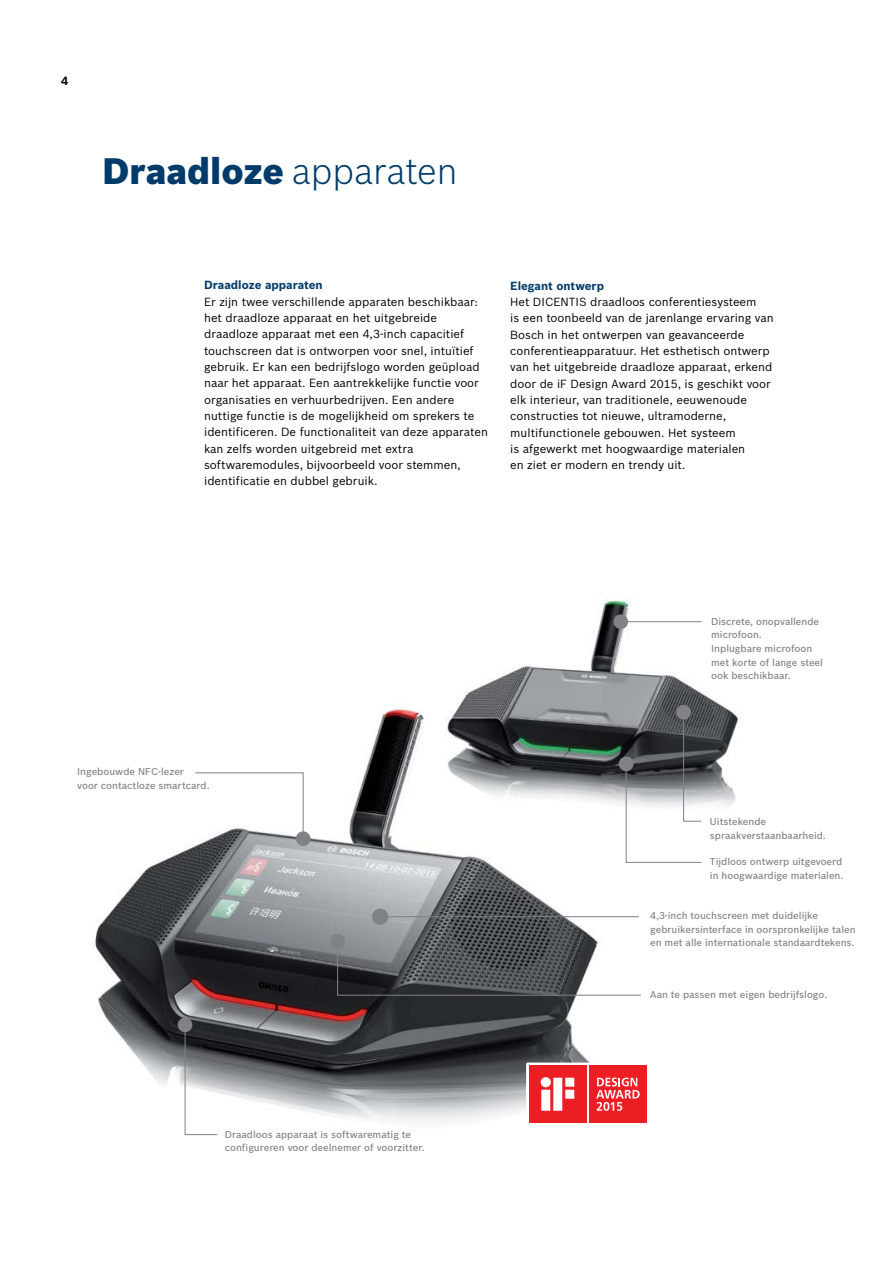
<style>
.page{position:relative;width:893px;height:1263px;background:#fff}
.page>*{position:absolute;margin:0;border:0;box-sizing:border-box;transform-origin:0 0}
.t1{font:900 36px "Bosch Sans";color:#003b6a}
.t2{font:11.55px/16.4px "Bosch Sans";color:#000}
.t3{font:700 11.55px "Bosch Sans";color:#003b6a}
.t4{font:700 11.55px "Bosch Sans";color:#000}
.t5{font:500 9.75px/13.6px "Bosch Sans";color:#808285}
.s1{font-weight:300}
</style>
<div class="page">
<img style="left:94px;top:599px;width:644px;height:537px">
<svg style="left:526px;top:1063px;width:123px;height:63px"></svg>
<div style="left:529px;top:1066px;width:57px;height:57px;background:#ed1d24"></div>
<svg style="left:541px;top:1077px;width:33px;height:34px"></svg>
<div style="left:589px;top:1066px;width:57px;height:57px;background:#ed1d24"></div>
<svg style="left:596px;top:1077px;width:44px;height:34px"></svg>
<div style="left:613px;top:614px;width:15px;height:15px;background:#808285;border-radius:50%"></div>
<hr style="left:621px;top:621px;width:80px;height:1px;background:#808285">
<div style="left:373px;top:909px;width:15px;height:15px;background:#808285;border-radius:50%"></div>
<div style="left:372px;top:908px;width:16px;height:17px;border:2px solid #808285;border-radius:50%"></div>
<hr style="left:384px;top:916px;width:255px;height:1px;background:#808285">
<div style="left:676px;top:705px;width:15px;height:14px;background:#808285;border-radius:50%"></div>
<div style="left:178px;top:1017px;width:14px;height:15px;background:#808285;border-radius:50%"></div>
<svg style="left:184px;top:1022px;width:34px;height:113px"></svg>
<div style="left:296px;top:831px;width:15px;height:15px;background:#808285;border-radius:50%"></div>
<svg style="left:195px;top:772px;width:109px;height:68px"></svg>
<div style="left:330px;top:934px;width:15px;height:14px;background:#808285;border-radius:50%"></div>
<svg style="left:337px;top:938px;width:304px;height:58px"></svg>
<div style="left:619px;top:756px;width:14px;height:15px;background:#808285;border-radius:50%"></div>
<svg style="left:625px;top:709px;width:77px;height:154px"></svg>
<p class="t4" style="left:61px;top:72px;width:8px">4</p>
<h1 class="t1" style="left:102px;top:144px;width:357px">Draadloze <span class="s1">apparaten</span></h1>
<p class="t3" style="left:204px;top:276px;width:120px">Draadloze apparaten</p>
<p class="t2" style="left:204px;top:293px;width:285px">Er zijn twee verschillende apparaten beschikbaar: het draadloze apparaat en het uitgebreide draadloze apparaat met een 4,3-inch capacitief touchscreen dat is ontworpen voor snel, intuïtief gebruik. Er kan een bedrijfslogo worden geüpload naar het apparaat. Een aantrekkelijke functie voor organisaties en verhuurbedrijven. Een andere nuttige functie is de mogelijkheid om sprekers te identificeren. De functionaliteit van deze apparaten kan zelfs worden uitgebreid met extra softwaremodules, bijvoorbeeld voor stemmen, identificatie en dubbel gebruik.</p>
<p class="t3" style="left:510px;top:277px;width:95px">Elegant ontwerp</p>
<p class="t2" style="left:510px;top:293px;width:265px">Het DICENTIS draadloos conferentiesysteem<br>is een toonbeeld van de jarenlange ervaring van Bosch in het ontwerpen van geavanceerde conferentieapparatuur. Het esthetisch ontwerp van het uitgebreide draadloze apparaat, erkend door de iF Design Award 2015, is geschikt voor elk interieur, van traditionele, eeuwenoude constructies tot nieuwe, ultramoderne, multifunctionele gebouwen. Het systeem<br>is afgewerkt met hoogwaardige materialen<br>en ziet er modern en trendy uit.</p>
<p class="t5" style="left:77px;top:764px;width:134px">Ingebouwde NFC-lezer<br>voor contactloze smartcard.</p>
<p class="t5" style="left:711px;top:614px;width:113px">Discrete, onopvallende microfoon.<br>Inplugbare microfoon met korte of lange steel ook beschikbaar.</p>
<p class="t5" style="left:710px;top:814px;width:117px">Uitstekende spraakverstaanbaarheid.</p>
<p class="t5" style="left:710px;top:854px;width:135px">Tijdloos ontwerp uitgevoerd in hoogwaardige materialen.</p>
<p class="t5" style="left:650px;top:908px;width:207px">4,3-inch touchscreen met duidelijke gebruikersinterface in oorspronkelijke talen en met alle internationale standaardtekens.</p>
<p class="t5" style="left:650px;top:987px;width:179px">Aan te passen met eigen bedrijfslogo.</p>
<p class="t5" style="left:225px;top:1126px;width:201px">Draadloos apparaat is softwarematig te configureren voor deelnemer of voorzitter.</p>
</div>
